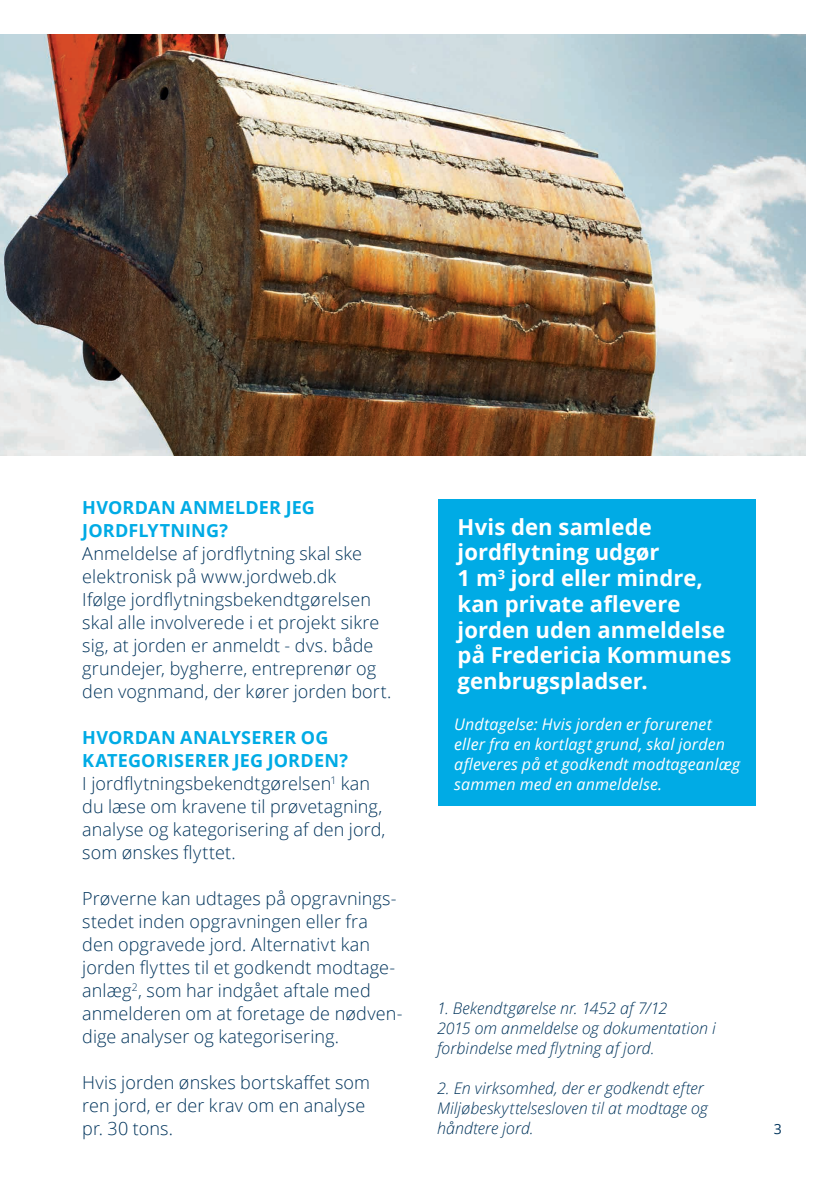
<style>
.page{position:relative;width:840px;height:1191px;background:#fff}
.page>*{position:absolute;margin:0;border:0;box-sizing:border-box;transform-origin:0 0}
.FK_bokstekst_negativ{font:700 22px/25.8px "Open Sans";color:#fff}
.FK_brød{font:300 18px/23px "Open Sans";letter-spacing:.005em;color:#00345c}
.FK_brød-2{font:700 18px/23px "Open Sans";letter-spacing:.01em;color:#00abe5}
.FK_brød-3{font:italic 300 16px/20px "Open Sans";letter-spacing:.005em;color:#00345c}
.FK_brød-4{font:italic 16px/20px "Open Sans";letter-spacing:.01em;color:#fff}
.t1{font:14px "Open Sans";color:#00345c}
</style>
<div class="page">
<img style="left:0;top:34px;width:805px;height:421px">
<div style="left:438px;top:500px;width:317px;height:306px;background:#00abe5"></div>
<p class="FK_brød-2" style="left:82px;top:495px;width:234px">HVORDAN ANMELDER JEG</p>
<p class="FK_brød-2" style="left:82px;top:518px;width:147px">JORDFLYTNING?</p>
<p class="FK_brød" style="left:82px;top:541px;width:281px">Anmeldelse af jordflytning skal ske elektronisk på www.jordweb.dk</p>
<p class="FK_brød" style="left:82px;top:587px;width:310px">Ifølge jordflytningsbekendtgørelsen skal alle involverede i et projekt sikre sig, at jorden er anmeldt - dvs. både grundejer, bygherre, entreprenør og den vognmand, der kører jorden bort.</p>
<p class="FK_brød-2" style="left:82px;top:725px;width:267px">HVORDAN ANALYSERER OG<br>KATEGORISERER JEG JORDEN?</p>
<p class="FK_brød" style="left:82px;top:771px;width:304px">I jordflytningsbekendtgørelsen<sup>1</sup> kan du læse om kravene til prøvetagning, analyse og kategorisering af den jord, som ønskes flyttet.</p>
<p class="FK_brød" style="left:82px;top:886px;width:315px">Prøverne kan udtages på opgravnings-</p>
<p class="FK_brød" style="left:82px;top:909px;width:314px">stedet inden opgravningen eller fra den opgravede jord. Alternativt kan jorden flyttes til et godkendt modtage-</p>
<p class="FK_brød" style="left:82px;top:978px;width:321px">anlæg<sup>2</sup>, som har indgået aftale med anmelderen om at foretage de nødven&shy;dige analyser og kategorisering.</p>
<p class="FK_brød" style="left:82px;top:1070px;width:289px">Hvis jorden ønskes bortskaffet som ren jord, er der krav om en analyse pr. 30 tons.</p>
<p class="FK_bokstekst_negativ" style="left:457px;top:513px;width:247px">Hvis den samlede jordflytning udgør<br>1 m<sup>3</sup> jord eller mindre, kan private aflevere</p>
<p class="FK_bokstekst_negativ" style="left:457px;top:616px;width:275px">jorden uden anmeldelse på Fredericia Kommunes genbrugspladser.</p>
<p class="FK_brød-4" style="left:454px;top:713px;width:259px">Undtagelse: Hvis jorden er forurenet</p>
<p class="FK_brød-4" style="left:454px;top:733px;width:287px">eller fra en kortlagt grund, skal jorden afleveres på et godkendt modtageanlæg sammen med en anmeldelse.</p>
<p class="FK_brød-3" style="left:437px;top:997px;width:232px">1. Bekendtgørelse nr. 1452 af 7/12</p>
<p class="FK_brød-3" style="left:437px;top:1017px;width:280px">2015 om anmeldelse og dokumentation i forbindelse med flytning af jord.</p>
<p class="FK_brød-3" style="left:437px;top:1077px;width:268px">2. En virksomhed, der er godkendt efter</p>
<p class="FK_brød-3" style="left:437px;top:1097px;width:272px">Miljøbeskyttelsesloven til at modtage og håndtere jord.</p>
<p class="t1" style="left:773px;top:1118px;width:10px">3</p>
</div>
